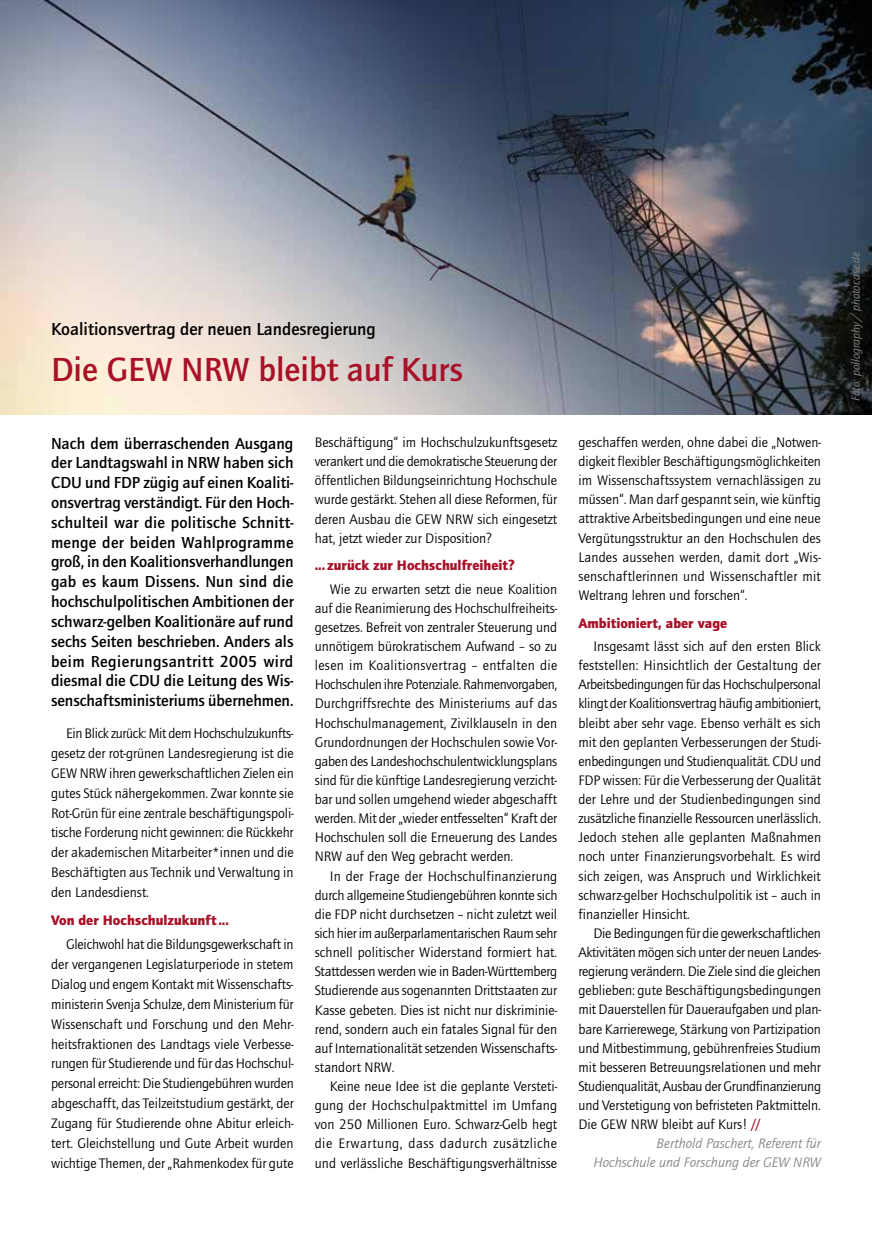
<style>
.page{position:relative;width:872px;height:1242px;background:#fff}
.page>*{position:absolute;margin:0;border:0;box-sizing:border-box;transform-origin:0 0}
.t1{font:500 34.5px "Quay Sans ITC Std";color:#a81127}
.t2{font:500 18px "Quay Sans ITC Std";color:#000}
.t3{font:500 16.5px/19.8px "Quay Sans ITC Std";color:#000;text-align:justify}
.t4{font:14.25px/19px "Quay Sans ITC Std";color:#000;text-align:justify}
.t5{font:14.25px "Quay Sans ITC Std";letter-spacing:-.02em;color:#000}
.t6{font:900 14.25px "Quay Sans ITC Std";color:#a81127}
.t7{font:italic 14.25px "Quay Sans ITC Std";color:#878787}
.t8{font:italic 12px "Quay Sans ITC Std";color:#878787}
.s1{font-family:"Calibri";color:#a81127}
</style>
<div class="page">
<img style="left:0;top:0;width:872px;height:415px">
<p class="t2" style="left:51px;top:319px;width:326px">Koalitionsvertrag der neuen Landesregierung</p>
<h1 class="t1" style="left:51px;top:350px;width:413px">Die GEW NRW bleibt auf Kurs</h1>
<p class="t3" style="left:51px;top:433px;width:244px">Nach dem überraschenden Ausgang der Landtagswahl in NRW haben sich CDU und FDP zügig auf einen Koaliti&shy;onsvertrag verständigt. Für den Hoch&shy;schulteil war die politische Schnitt&shy;menge der beiden Wahlprogramme groß, in den Koalitionsverhandlungen gab es kaum Dissens. Nun sind die hochschulpolitischen Ambitionen der schwarz-gelben Koalitionäre auf rund sechs Seiten beschrieben. Anders als beim Regierungsantritt 2005 wird diesmal die CDU die Leitung des Wis&shy;senschaftsministeriums übernehmen.</p>
<p class="t4" style="left:51px;top:724px;width:244px;line-height:19.8px;text-indent:15px">Ein Blick zurück: Mit dem Hochschulzukunfts&shy;gesetz der rot-grünen Landesregierung ist die GEW NRW ihren gewerkschaftlichen Zielen ein gutes Stück nähergekommen. Zwar konnte sie Rot-Grün für eine zentrale beschäftigungspoli&shy;tische Forderung nicht gewinnen: die Rückkehr der akademischen Mitarbeiter*innen und die Beschäftigten aus Technik und Verwaltung in den Landesdienst.</p>
<p class="t6" style="left:51px;top:912px;width:179px">Von der Hochschulzukunft...</p>
<p class="t4" style="left:51px;top:935px;width:244px;line-height:19.8px;text-indent:15px">Gleichwohl hat die Bildungsgewerkschaft in der vergangenen Legislaturperiode in stetem Dialog und engem Kontakt mit Wissenschafts&shy;ministerin Svenja Schulze, dem Ministerium für Wissenschaft und Forschung und den Mehr&shy;heitsfraktionen des Landtags viele Verbesse&shy;rungen für Studierende und für das Hochschul&shy;personal erreicht: Die Studiengebühren wurden abgeschafft, das Teilzeitstudium gestärkt, der Zugang für Studierende ohne Abitur erleich&shy;tert. Gleichstellung und Gute Arbeit wurden wichtige Themen, der „Rahmenkodex für gute</p>
<p class="t4" style="left:315px;top:433px;width:244px">Beschäftigung“ im Hochschulzukunftsgesetz verankert und die demokratische Steuerung der öffentlichen Bildungseinrichtung Hochschule wurde gestärkt. Stehen all diese Reformen, für deren Ausbau die GEW NRW sich eingesetzt hat, jetzt wieder zur Disposition?</p>
<p class="t6" style="left:315px;top:557px;width:201px">... zurück zur Hochschulfreiheit?</p>
<p class="t4" style="left:315px;top:579px;width:244px;text-indent:15px">Wie zu erwarten setzt die neue Koalition auf die Reanimierung des Hochschulfreiheits&shy;gesetzes. Befreit von zentraler Steuerung und unnötigem bürokratischem Aufwand – so zu lesen im Koalitionsvertrag – entfalten die Hochschulen ihre Potenziale. Rahmenvorgaben, Durchgriffsrechte des Ministeriums auf das Hochschulmanagement, Zivilklauseln in den Grundordnungen der Hochschulen sowie Vor&shy;gaben des Landeshochschulentwicklungsplans sind für die künftige Landesregierung verzicht&shy;bar und sollen umgehend wieder abgeschafft werden. Mit der „wieder entfesselten“ Kraft der Hochschulen soll die Erneuerung des Landes NRW auf den Weg gebracht werden.</p>
<p class="t4" style="left:315px;top:866px;width:244px;text-indent:15px">In der Frage der Hochschulfinanzierung durch allgemeine Studiengebühren konnte sich die FDP nicht durchsetzen – nicht zuletzt weil sich hier im außerparlamentarischen Raum sehr schnell politischer Widerstand formiert hat.<br>Stattdessen werden wie in Baden-Württemberg Studierende aus sogenannten Drittstaaten zur Kasse gebeten. Dies ist nicht nur diskriminie&shy;rend, sondern auch ein fatales Signal für den auf Internationalität setzenden Wissenschafts&shy;standort NRW.</p>
<p class="t4" style="left:315px;top:1077px;width:244px;text-indent:15px">Keine neue Idee ist die geplante Versteti&shy;gung der Hochschulpaktmittel im Umfang von 250 Millionen Euro. Schwarz-Gelb hegt die Erwartung, dass dadurch zusätzliche und verlässliche Beschäftigungsverhältnisse</p>
<p class="t4" style="left:578px;top:433px;width:244px">geschaffen werden, ohne dabei die „Notwen&shy;digkeit flexibler Beschäftigungsmöglichkeiten im Wissenschaftssystem vernachlässigen zu müssen“. Man darf gespannt sein, wie künftig attraktive Arbeitsbedingungen und eine neue Vergütungsstruktur an den Hochschulen des Landes aussehen werden, damit dort „Wis&shy;senschaftlerinnen und Wissenschaftler mit Weltrang lehren und forschen“.</p>
<p class="t6" style="left:578px;top:614px;width:150px">Ambitioniert, aber vage</p>
<p class="t4" style="left:578px;top:637px;width:244px;text-indent:15px">Insgesamt lässt sich auf den ersten Blick feststellen: Hinsichtlich der Gestaltung der Arbeitsbedingungen für das Hochschulpersonal klingt der Koalitionsvertrag häufig ambitioniert, bleibt aber sehr vage. Ebenso verhält es sich mit den geplanten Verbesserungen der Studi&shy;enbedingungen und Studienqualität. CDU und FDP wissen: Für die Verbesserung der Qualität der Lehre und der Studienbedingungen sind zusätzliche finanzielle Ressourcen unerlässlich.<br>Jedoch stehen alle geplanten Maßnahmen noch unter Finanzierungsvorbehalt. Es wird sich zeigen, was Anspruch und Wirklichkeit schwarz-gelber Hochschulpolitik ist – auch in finanzieller Hinsicht.</p>
<p class="t5" style="left:593px;top:925px;width:229px">Die Bedingungen für die gewerkschaftlichen</p>
<p class="t5" style="left:578px;top:944px;width:244px">Aktivitäten mögen sich unter der neuen Landes-</p>
<p class="t5" style="left:578px;top:963px;width:244px">regierung verändern. Die Ziele sind die gleichen</p>
<p class="t4" style="left:578px;top:981px;width:244px">geblieben: gute Beschäftigungsbedingungen</p>
<p class="t4" style="left:578px;top:1000px;width:244px">mit Dauerstellen für Daueraufgaben und plan-</p>
<p class="t4" style="left:578px;top:1019px;width:244px">bare Karrierewege, Stärkung von Partizipation</p>
<p class="t4" style="left:578px;top:1038px;width:244px">und Mitbestimmung, gebührenfreies Studium</p>
<p class="t4" style="left:578px;top:1057px;width:244px">mit besseren Betreuungsrelationen und mehr</p>
<p class="t5" style="left:578px;top:1078px;width:244px">Studienqualität, Ausbau der Grundfinanzierung</p>
<p class="t4" style="left:578px;top:1096px;width:244px">und Verstetigung von befristeten Paktmitteln.</p>
<p class="t4" style="left:578px;top:1115px;width:183px">Die GEW NRW bleibt auf Kurs! <span class="s1">//</span></p>
<p class="t7" style="left:656px;top:1135px;width:166px">Berthold Paschert, Referent für</p>
<p class="t7" style="left:593px;top:1155px;width:229px">Hochschule und Forschung der GEW NRW</p>
<p class="t8" style="left:849px;top:401px;width:150px;rotate:-90deg">Foto: pollography/photocase.de</p>
</div>
